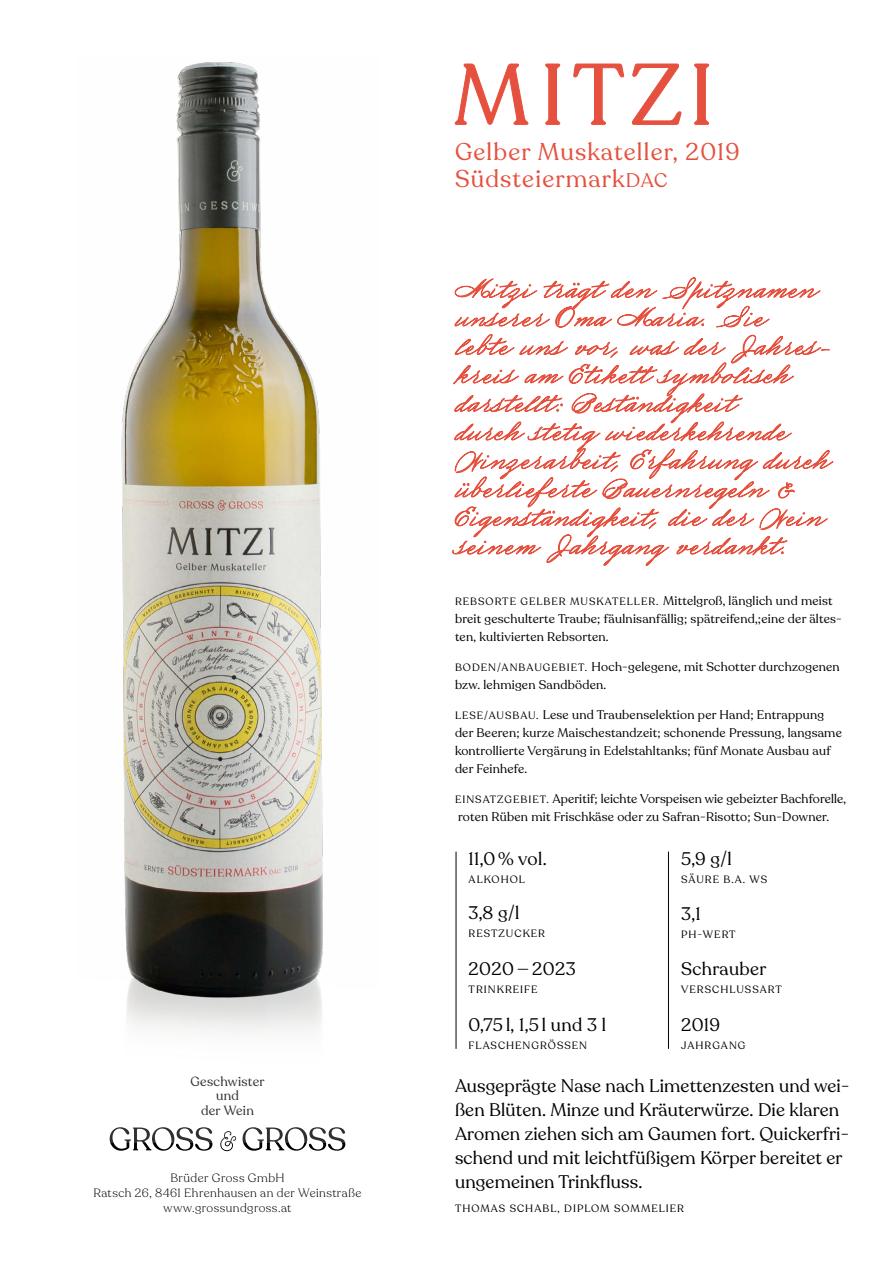
<style>
.page{position:relative;width:893px;height:1263px;background:#fff}
.page>*{position:absolute;margin:0;border:0;box-sizing:border-box;transform-origin:0 0}
.t1{font:24px/27px "Recoleta";letter-spacing:.05em;color:#e6503e}
.t2{font:18px/24px "Recoleta";letter-spacing:.01em;color:#000}
.t3{font:13.05px/14.2px "Recoleta";letter-spacing:.02em;color:#000;text-align:center}
.t4{font:12.45px/18px "Recoleta";letter-spacing:.02em;color:#000}
.t5{font:300 12px/15px "Recoleta";letter-spacing:.04em;color:#000;text-align:center}
.t6{font:10.5px "Recoleta";letter-spacing:.1em;color:#000}
.s1{font-size:19.5px}
.s2{font-size:10.5px}
</style>
<div class="page">
<svg style="left:455px;top:64px;width:73px;height:61px"></svg>
<svg style="left:545px;top:64px;width:15px;height:61px"></svg>
<svg style="left:573px;top:64px;width:51px;height:61px"></svg>
<svg style="left:632px;top:64px;width:49px;height:61px"></svg>
<svg style="left:694px;top:64px;width:15px;height:61px"></svg>
<svg style="left:243px;top:1143px;width:102px;height:8px"></svg>
<svg style="left:110px;top:1143px;width:102px;height:8px"></svg>
<svg style="left:220px;top:1143px;width:13px;height:8px"></svg>
<svg style="left:452px;top:334px;width:381px;height:231px"></svg>
<svg style="left:455px;top:278px;width:365px;height:49px"></svg>
<hr style="left:668px;top:852px;width:1px;height:197px;background:#000">
<hr style="left:456px;top:852px;width:1px;height:197px;background:#000">
<img style="left:109px;top:62px;width:237px;height:1081px">
<h1 class="t1" style="left:455px;top:139px;width:286px">Gelber Muskateller, 2019<br>Südsteiermark<span class="s1">DAC</span></h1>
<p class="t4" style="left:455px;top:592px;width:388px"><span class="s2">REBSORTE GELBER MUSKATELLER.</span> Mittelgroß, länglich und meist breit geschulterte Traube; fäulnisanfällig; spätreifend,;eine der ältes&shy;ten, kultivierten Rebsorten.</p>
<p class="t4" style="left:455px;top:658px;width:386px"><span class="s2">BODEN/ANBAUGEBIET.</span> Hoch-gelegene, mit Schotter durchzogenen bzw. lehmigen Sandböden.</p>
<p class="t4" style="left:455px;top:706px;width:388px"><span class="s2">LESE/AUSBAU.</span> Lese und Traubenselektion per Hand; Entrappung der Beeren; kurze Maischestandzeit; schonende Pressung, langsame kontrollierte Vergärung in Edelstahltanks; fünf Monate Ausbau auf der Feinhefe.</p>
<p class="t4" style="left:455px;top:790px;width:393px"><span class="s2">EINSATZGEBIET.</span> Aperitif; leichte Vorspeisen wie gebeizter Bachforelle, roten Rüben mit Frischkäse oder zu Safran-Risotto; Sun-Downer.</p>
<h2 class="t2" style="left:681px;top:847px;width:52px">5,9 g/l</h2>
<p class="t6" style="left:681px;top:873px;width:87px">SÄURE B.A. WS</p>
<h2 class="t2" style="left:469px;top:847px;width:80px">11,0 % vol.</h2>
<p class="t6" style="left:469px;top:873px;width:58px">ALKOHOL</p>
<h2 class="t2" style="left:469px;top:901px;width:52px">3,8 g/l</h2>
<p class="t6" style="left:469px;top:927px;width:78px">RESTZUCKER</p>
<h2 class="t2" style="left:681px;top:902px;width:21px">3,1</h2>
<p class="t6" style="left:681px;top:928px;width:56px">PH-WERT</p>
<h2 class="t2" style="left:469px;top:957px;width:109px">2020—2023</h2>
<p class="t6" style="left:469px;top:983px;width:70px">TRINKREIFE</p>
<h2 class="t2" style="left:681px;top:957px;width:87px">Schrauber</h2>
<p class="t6" style="left:681px;top:983px;width:102px">VERSCHLUSSART</p>
<h2 class="t2" style="left:469px;top:1013px;width:139px">0,75 l, 1,5 l und 3 l</h2>
<p class="t6" style="left:469px;top:1039px;width:120px">FLASCHENGRÖSSEN</p>
<h2 class="t2" style="left:681px;top:1013px;width:40px">2019</h2>
<p class="t6" style="left:681px;top:1039px;width:66px">JAHRGANG</p>
<p class="t3" style="left:190px;top:1075px;width:76px">Geschwister und<br>der Wein</p>
<h2 class="t2" style="left:455px;top:1074px;width:396px">Ausgeprägte Nase nach Limettenzesten und wei&shy;ßen Blüten. Minze und Kräuterwürze. Die klaren Aromen ziehen sich am Gaumen fort. Quickerfri&shy;schend und mit leichtfüßigem Körper bereitet er ungemeinen Trinkfluss.</h2>
<p class="t6" style="left:455px;top:1202px;width:231px">THOMAS SCHABL, DIPLOM SOMMELIER</p>
<p class="t5" style="left:93px;top:1170px;width:269px">Brüder Gross GmbH<br>Ratsch 26, 8461 Ehrenhausen an der Weinstraße www.grossundgross.at</p>
</div>
